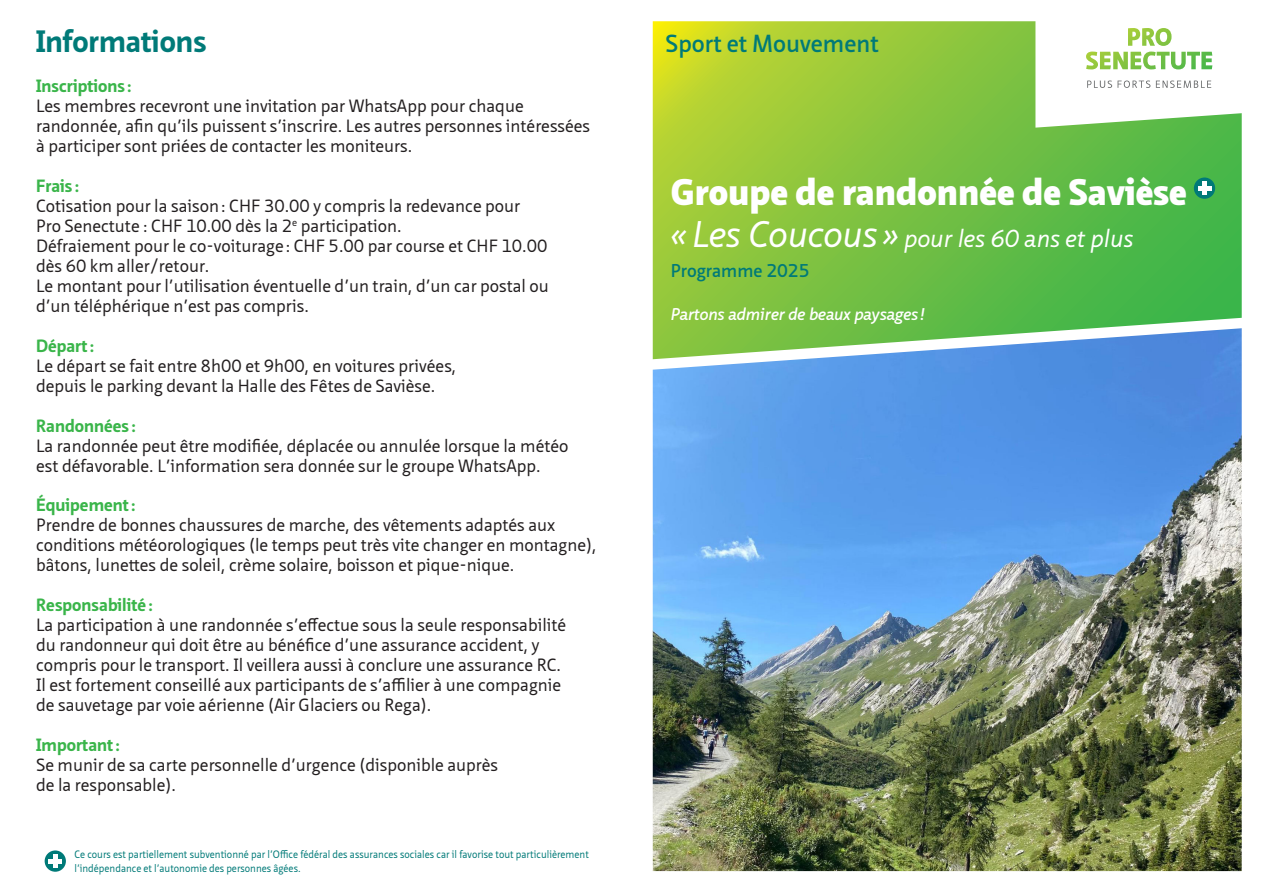
<style>
.page{position:relative;width:1263px;height:893px;background:#fff}
.page>*{position:absolute;margin:0;border:0;box-sizing:border-box;transform-origin:0 0}
.t1{font:900 36px "Neue Sans Pro";color:#fff}
.t2{font:700 30px "Neue Sans Pro";color:#007a78}
.t3{font:italic 24px "Neue Sans Pro";color:#fff}
.t4{font:600 24px "Neue Sans Pro";color:#007a78}
.t5{font:600 18px "Neue Sans Pro";color:#007a78}
.t6{font:17.25px/20px "Neue Sans Pro";color:#231f20}
.t7{font:700 17.25px "Neue Sans Pro";color:#3ab54a}
.t8{font:italic 600 16.5px "Neue Sans Pro";color:#fff}
.t9{font:10.5px/13.5px "Neue Sans Pro";color:#007a78;scale:.95 1}
.s1{font-size:36px}
</style>
<div class="page">
<img style="left:653px;top:371px;width:589px;height:500px">
<svg style="left:653px;top:21px;width:589px;height:295px;background:#7dc33f"></svg>
<svg style="left:652px;top:316px;width:590px;height:55px"></svg>
<svg style="left:1035px;top:21px;width:207px;height:107px"></svg>
<svg style="left:45px;top:850px;width:21px;height:22px"></svg>
<hr style="left:53px;top:854px;width:4px;height:14px;background:#fff">
<hr style="left:48px;top:859px;width:14px;height:4px;background:#fff">
<div style="left:1194px;top:178px;width:21px;height:21px;background:#007a78;border-radius:50%"></div>
<hr style="left:1202px;top:181px;width:4px;height:14px;background:#fff">
<hr style="left:1198px;top:186px;width:13px;height:4px;background:#fff">
<h2 class="t2" style="left:36px;top:22px;width:172px">Informations</h2>
<h3 class="t4" style="left:665px;top:28px;width:215px">Sport et Mouvement</h3>
<p class="t7" style="left:36px;top:75px;width:97px">Inscriptions :</p>
<p class="t6" style="left:36px;top:96px;width:555px">Les membres recevront une invitation par WhatsApp pour chaque randonnée, afin qu’ils puissent s’inscrire. Les autres personnes intéressées à participer sont priées de contacter les moniteurs.</p>
<p class="t7" style="left:36px;top:175px;width:45px">Frais :</p>
<p class="t6" style="left:36px;top:196px;width:514px">Cotisation pour la saison: CHF 30.00 y compris la redevance pour Pro Senectute : CHF 10.00 dès la 2<sup>e</sup> participation.<br>Défraiement pour le co-voiturage: CHF 5.00 par course et CHF 10.00 dès 60 km aller/retour.<br>Le montant pour l’utilisation éventuelle d’un train, d’un car postal ou d’un téléphérique n’est pas compris.</p>
<p class="t7" style="left:36px;top:334px;width:60px">Départ:</p>
<p class="t6" style="left:36px;top:355px;width:422px">Le départ se fait entre 8h00 et 9h00, en voitures privées, depuis le parking devant la Halle des Fêtes de Savièse.</p>
<p class="t7" style="left:36px;top:414px;width:101px">Randonnées :</p>
<p class="t6" style="left:36px;top:435px;width:534px">La randonnée peut être modifiée, déplacée ou annulée lorsque la météo est défavorable. L’information sera donnée sur le groupe WhatsApp.</p>
<p class="t7" style="left:36px;top:494px;width:101px">Équipement:</p>
<p class="t6" style="left:36px;top:515px;width:562px">Prendre de bonnes chaussures de marche, des vêtements adaptés aux conditions météorologiques (le temps peut très vite changer en montagne), bâtons, lunettes de soleil, crème solaire, boisson et pique-nique.</p>
<p class="t7" style="left:36px;top:594px;width:118px">Responsabilité:</p>
<p class="t6" style="left:36px;top:615px;width:532px">La participation à une randonnée s’effectue sous la seule responsabilité du randonneur qui doit être au bénéfice d’une assurance accident, y compris pour le transport. Il veillera aussi à conclure une assurance RC.<br>Il est fortement conseillé aux participants de s’affilier à une compagnie de sauvetage par voie aérienne (Air Glaciers ou Rega).</p>
<p class="t7" style="left:36px;top:733px;width:85px">Important:</p>
<p class="t6" style="left:36px;top:754px;width:463px">Se munir de sa carte personnelle d’urgence (disponible auprès de la responsable).</p>
<h1 class="t1" style="left:671px;top:168px;width:517px">Groupe de randonnée de Savièse</h1>
<h3 class="t3" style="left:671px;top:223px;width:464px"><span class="s1">« Les Coucous »</span> pour les 60 ans et plus</h3>
<p class="t5" style="left:671px;top:259px;width:140px">Programme 2025</p>
<p class="t8" style="left:671px;top:304px;width:256px">Partons admirer de beaux paysages !</p>
<p class="t9" style="left:74px;top:848px;width:543px">Ce cours est partiellement subventionné par l’Office fédéral des assurances sociales car il favorise tout particulièrement l’indépendance et l’autonomie des personnes âgées.</p>
</div>
